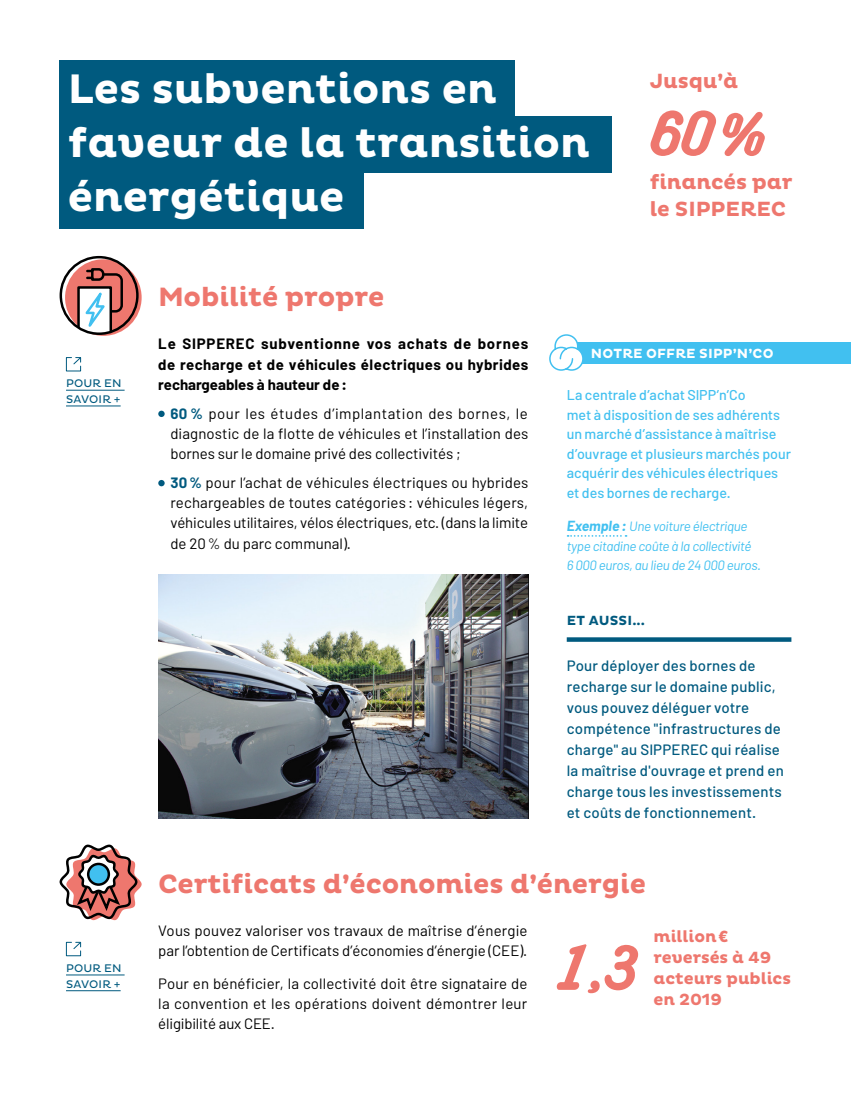
<style>
.page{position:relative;width:851px;height:1106px;background:#fff}
.page>*{position:absolute;margin:0;border:0;box-sizing:border-box;transform-origin:0 0}
.t1{font:52.5px "Bukhari Script";color:#ee776e}
.t2{font:52.35px "Bukhari Script";color:#ee776e}
.t3{font:700 42px/54px "Pluto";color:#fff}
.t4{font:700 27px "Pluto";letter-spacing:-.005em;color:#ee776e}
.t5{font:700 20.85px/26.5px "Pluto";letter-spacing:-.005em;color:#ee776e}
.t6{font:700 16.5px/21px "Pluto";letter-spacing:-.005em;color:#ee776e}
.t7{font:15px/20.2px "Barlow";letter-spacing:-.005em;color:#000;text-align:justify}
.t8{font:500 15px/21px "Barlow";letter-spacing:.015em;color:#005a7f}
.t9{font:700 15px/20.2px "Barlow";letter-spacing:.015em;color:#000;text-align:justify}
.t10{font:500 14.25px/19.5px "Barlow";color:#41c0f0}
.t11{font:italic 13.5px/19.5px "Barlow";letter-spacing:-.025em;color:#41c0f0}
.t12{font:700 13.5px "Pluto";letter-spacing:.015em;color:#fff}
.t13{font:700 13.5px "Pluto";letter-spacing:.015em;color:#005a7f}
.t14{font:11.25px/15.8px "Pluto";letter-spacing:.015em;color:#005a7f}
.s1{font-weight:700;color:#005a7f}
.s2{font-weight:700;font-size:14.25px}
</style>
<div class="page">
<div style="left:60px;top:117px;width:551px;height:56px;background:#005a7f"></div>
<div style="left:60px;top:61px;width:454px;height:65px;background:#005a7f"></div>
<div style="left:60px;top:145px;width:304px;height:84px;background:#005a7f"></div>
<svg style="left:65px;top:259px;width:77px;height:77px;background:#d87169"></svg>
<svg style="left:77px;top:267px;width:47px;height:67px"></svg>
<div style="left:60px;top:256px;width:79px;height:79px;border:2px solid #000;border-radius:50%"></div>
<div style="left:566px;top:342px;width:284px;height:21px;background:#41c0f0"></div>
<svg style="left:549px;top:334px;width:35px;height:37px"></svg>
<div style="left:158px;top:410px;width:7px;height:7px;background:#005a7f;border-radius:50%"></div>
<div style="left:158px;top:480px;width:7px;height:6px;background:#005a7f;border-radius:50%"></div>
<div style="left:566px;top:637px;width:225px;height:5px;background:#005a7f"></div>
<img style="left:158px;top:575px;width:370px;height:243px">
<svg style="left:567px;top:535px;width:59px;height:2px"></svg>
<svg style="left:59px;top:844px;width:83px;height:77px"></svg>
<svg style="left:88px;top:864px;width:21px;height:20px"></svg>
<div style="left:87px;top:862px;width:23px;height:23px;border:2px solid #000;border-radius:50%"></div>
<hr style="left:66px;top:390px;width:59px;height:1px;background:#005a7f">
<hr style="left:66px;top:405px;width:55px;height:1px;background:#005a7f">
<svg style="left:65px;top:357px;width:17px;height:15px"></svg>
<hr style="left:66px;top:974px;width:59px;height:1px;background:#005a7f">
<hr style="left:66px;top:990px;width:55px;height:1px;background:#005a7f">
<svg style="left:65px;top:941px;width:17px;height:15px"></svg>
<h3 class="t3" style="left:68px;top:63px;width:523px">Les subventions en faveur de la transition énergétique</h3>
<h3 class="t5" style="left:649px;top:68px;width:90px">Jusqu’à</h3>
<h2 class="t2" style="left:649px;top:107px;width:116px">60%</h2>
<h3 class="t5" style="left:649px;top:170px;width:144px">financés par le SIPPEREC</h3>
<p class="t14" style="left:66px;top:376px;width:57px">POUR EN<br>SAVOIR +</p>
<p class="t14" style="left:66px;top:960px;width:57px">POUR EN<br>SAVOIR +</p>
<h3 class="t4" style="left:158px;top:281px;width:228px">Mobilité propre</h3>
<p class="t9" style="left:158px;top:334px;width:371px">Le SIPPEREC subventionne vos achats de bornes de recharge et de véhicules électriques ou hybrides rechargeables à hauteur de:</p>
<p class="t7" style="left:170px;top:402px;width:359px"><span class="s1">60 %</span> pour les études d’implantation des bornes, le diagnostic de la flotte de véhicules et l’installation des bornes sur le domaine privé des collectivités ;</p>
<p class="t7" style="left:170px;top:472px;width:359px"><span class="s1">30 %</span> pour l’achat de véhicules électriques ou hybrides rechargeables de toutes catégories : véhicules légers, véhicules utilitaires, vélos électriques, etc. (dans la limite de 20% du parc communal).</p>
<p class="t12" style="left:591px;top:345px;width:184px">NOTRE OFFRE SIPP’N’CO</p>
<p class="t10" style="left:566px;top:385px;width:226px">La centrale d’achat SIPP’n’Co<br>met à disposition de ses adhérents un marché d’assistance à maîtrise d’ouvrage et plusieurs marchés pour acquérir des véhicules électriques et des bornes de recharge.</p>
<p class="t11" style="left:566px;top:516px;width:196px"><span class="s2">Exemple:</span> Une voiture électrique type citadine coûte à la collectivité́<br>6 000 euros, au lieu de 24 000 euros.</p>
<p class="t13" style="left:566px;top:612px;width:80px">ET AUSSI...</p>
<p class="t8" style="left:566px;top:655px;width:218px">Pour déployer des bornes de recharge sur le domaine public, vous pouvez déléguer votre compétence "infrastructures de charge" au SIPPEREC qui réalise la maîtrise d'ouvrage et prend en charge tous les investissements et coûts de fonctionnement.</p>
<h3 class="t4" style="left:158px;top:868px;width:489px">Certificats d’économies d’énergie</h3>
<p class="t7" style="left:158px;top:919px;width:371px">Vous pouvez valoriser vos travaux de maîtrise d’énergie par l’obtention de Certificats d’économies d’énergie (CEE).</p>
<p class="t7" style="left:158px;top:973px;width:370px">Pour en bénéficier, la collectivité doit être signataire de la convention et les opérations doivent démontrer leur éligibilité aux CEE.</p>
<h1 class="t1" style="left:560px;top:941px;width:78px">1,3</h1>
<p class="t6" style="left:653px;top:926px;width:139px">million€ reversés à 49 acteurs publics en 2019</p>
</div>
